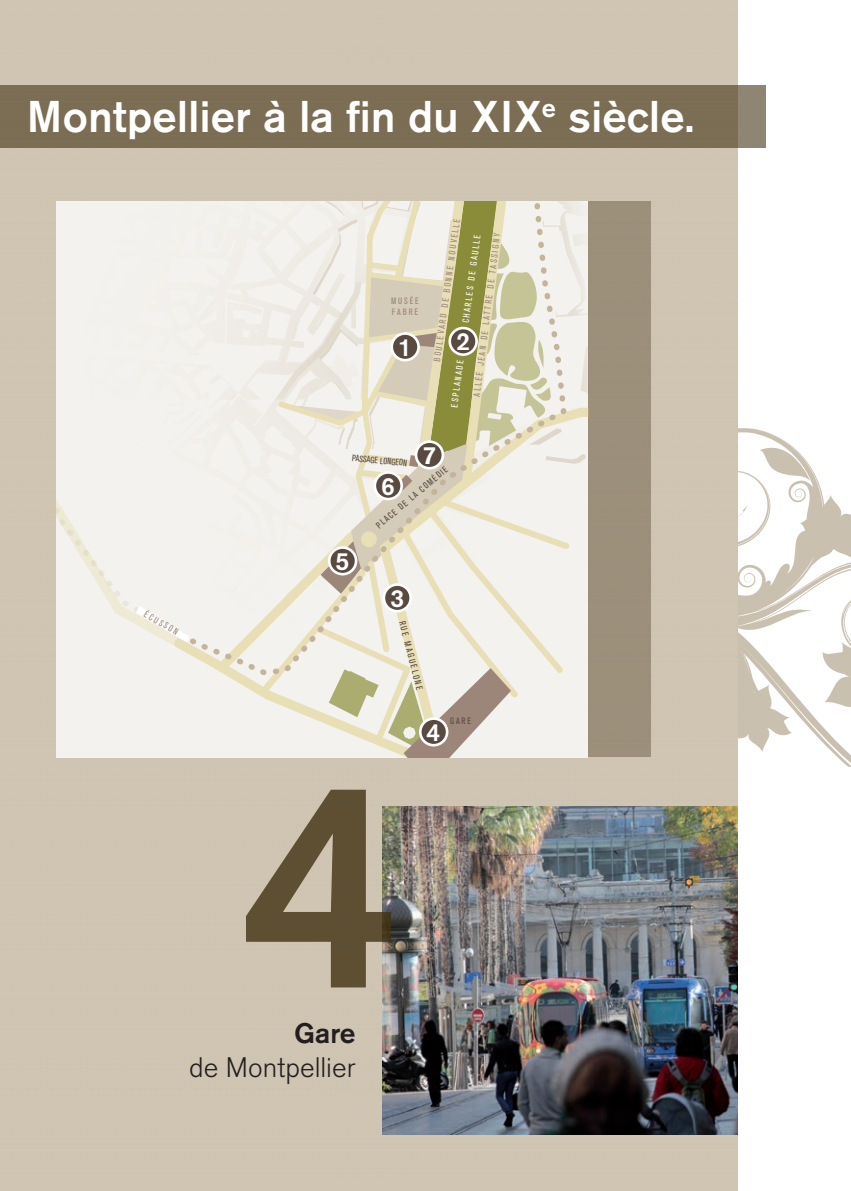
<style>
.page{position:relative;width:851px;height:1191px;background:#fff}
.page>*{position:absolute;margin:0;border:0;box-sizing:border-box;transform-origin:0 0}
.t1{font:500 292.4px "Akzidenz Grotesk BE";color:#433415}
.t2{font:500 44px "Akzidenz Grotesk BE";letter-spacing:.01em;color:#fff}
.t3{font:300 28px "Akzidenz Grotesk BE";color:#231f20}
.t4{font:500 28px "Akzidenz Grotesk BE";color:#231f20}
.t5{font:500 24.6px "Akzidenz Grotesk BE";color:#fff}
.t6{font:condensed 9.2px/11px "Akzidenz Grotesk BE";letter-spacing:.2em;color:#9b8679}
.t7{font:condensed 9.2px "Akzidenz Grotesk BE";color:#594a41}
.t8{font:condensed 9.2px "Akzidenz Grotesk BE";color:#fff}
</style>
<div class="page">
<svg style="left:737px;top:428px;width:113px;height:339px"></svg>
<div style="left:0;top:0;width:737px;height:1191px;background:#d0c5b3"></div>
<div style="left:0;top:85px;width:765px;height:62px;background:#7b6e54"></div>
<img style="left:382px;top:806px;width:355px;height:328px">
<svg style="left:57px;top:201px;width:531px;height:557px;background:#eae6db"></svg>
<div style="left:588px;top:201px;width:62px;height:556px;background:#9c907b"></div>
<h2 class="t2" style="left:27px;top:90px;width:668px">Montpellier à la fin du XIX<sup>e</sup> siècle.</h2>
<p class="t6" style="left:391px;top:295px;width:29px">MUSÉE<br>FABRE</p>
<h3 class="t5" style="left:398px;top:332px;width:15px">1</h3>
<p class="t6" style="left:431px;top:361px;width:146px;rotate:-82deg">BOULEVARD DE BONNE NOUVELLE</p>
<p class="t6" style="left:471px;top:396px;width:166px;rotate:-83deg">ALLÉE JEAN DE LATTRE DE TASSIGNY</p>
<p class="t8" style="left:460px;top:322px;width:91px;rotate:-82deg">CHARLES DE GAULLE</p>
<h3 class="t5" style="left:456px;top:326px;width:15px">2</h3>
<p class="t8" style="left:449px;top:407px;width:49px;rotate:-82deg">ESPLANADE</p>
<h3 class="t5" style="left:422px;top:440px;width:15px">7</h3>
<p class="t7" style="left:352px;top:453px;width:57px;rotate:5deg">PASSAGE LONGEON</p>
<p class="t7" style="left:374px;top:522px;width:92px;rotate:-40deg">PLACE DE LA COMÉDIE</p>
<h3 class="t5" style="left:381px;top:471px;width:15px">6</h3>
<p class="t6" style="left:148px;top:608px;width:40px;rotate:31deg">ÉCUSSON</p>
<h3 class="t5" style="left:335px;top:546px;width:15px">5</h3>
<h3 class="t5" style="left:390px;top:583px;width:15px">3</h3>
<p class="t7" style="left:407px;top:619px;width:73px;rotate:76deg">RUE MAGUELONE</p>
<h3 class="t5" style="left:426px;top:717px;width:15px">4</h3>
<p class="t7" style="left:450px;top:715px;width:22px">GARE</p>
<h1 class="t1" style="left:241px;top:706px;width:163px">4</h1>
<h3 class="t4" style="left:294px;top:1016px;width:63px">Gare</h3>
<h3 class="t3" style="left:189px;top:1051px;width:168px">de Montpellier</h3>
</div>
